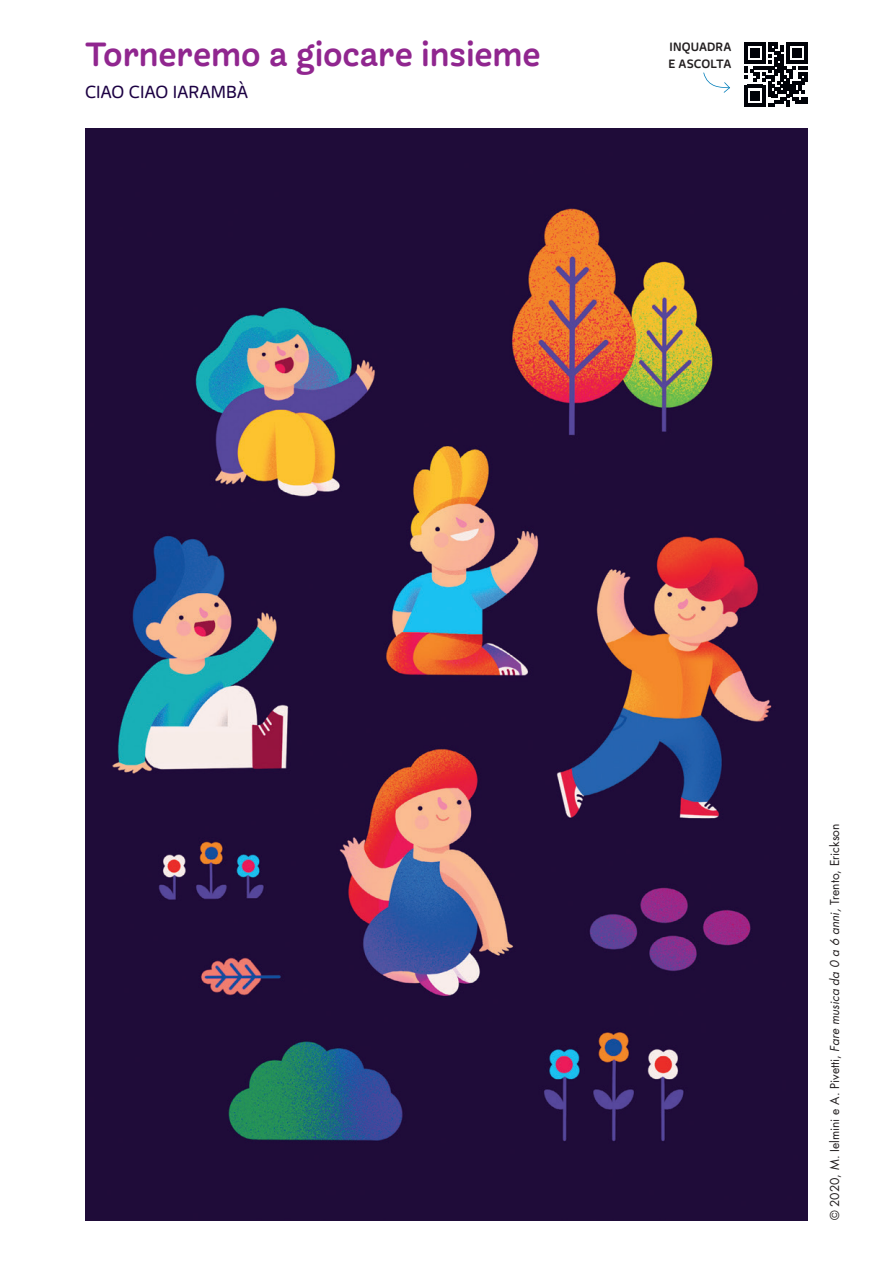
<style>
.page{position:relative;width:893px;height:1263px;background:#fff}
.page>*{position:absolute;margin:0;border:0;box-sizing:border-box;transform-origin:0 0}
.t1{font:37.5px "Freight Round Pro Semi";letter-spacing:-.005em;color:#90268f}
.t2{font:500 19.5px "Freight Round Pro";letter-spacing:-.01em;color:#1c0143}
.t3{font:13.5px/16.5px "Freight Round Pro Semi";letter-spacing:.01em;color:#231f20}
.t4{font:12px "Futura Std";color:#231f20}
.s1{font-style:italic}
</style>
<div class="page">
<img style="left:85px;top:129px;width:722px;height:1091px">
<svg style="left:744px;top:43px;width:64px;height:63px"></svg>
<svg style="left:703px;top:72px;width:27px;height:21px"></svg>
<h1 class="t1" style="left:85px;top:32px;width:457px">Torneremo a giocare insieme</h1>
<h2 class="t2" style="left:85px;top:80px;width:165px">CIAO CIAO IARAMBÀ</h2>
<p class="t3" style="left:669px;top:39px;width:64px">INQUADRA<br>E ASCOLTA</p>
<p class="t4" style="left:827px;top:1220px;width:398px;rotate:-90deg">© 2020, M. Ielmini e A. Pivetti, <span class="s1">Fare musica da 0 a 6 anni,</span> Trento, Erickson</p>
</div>
